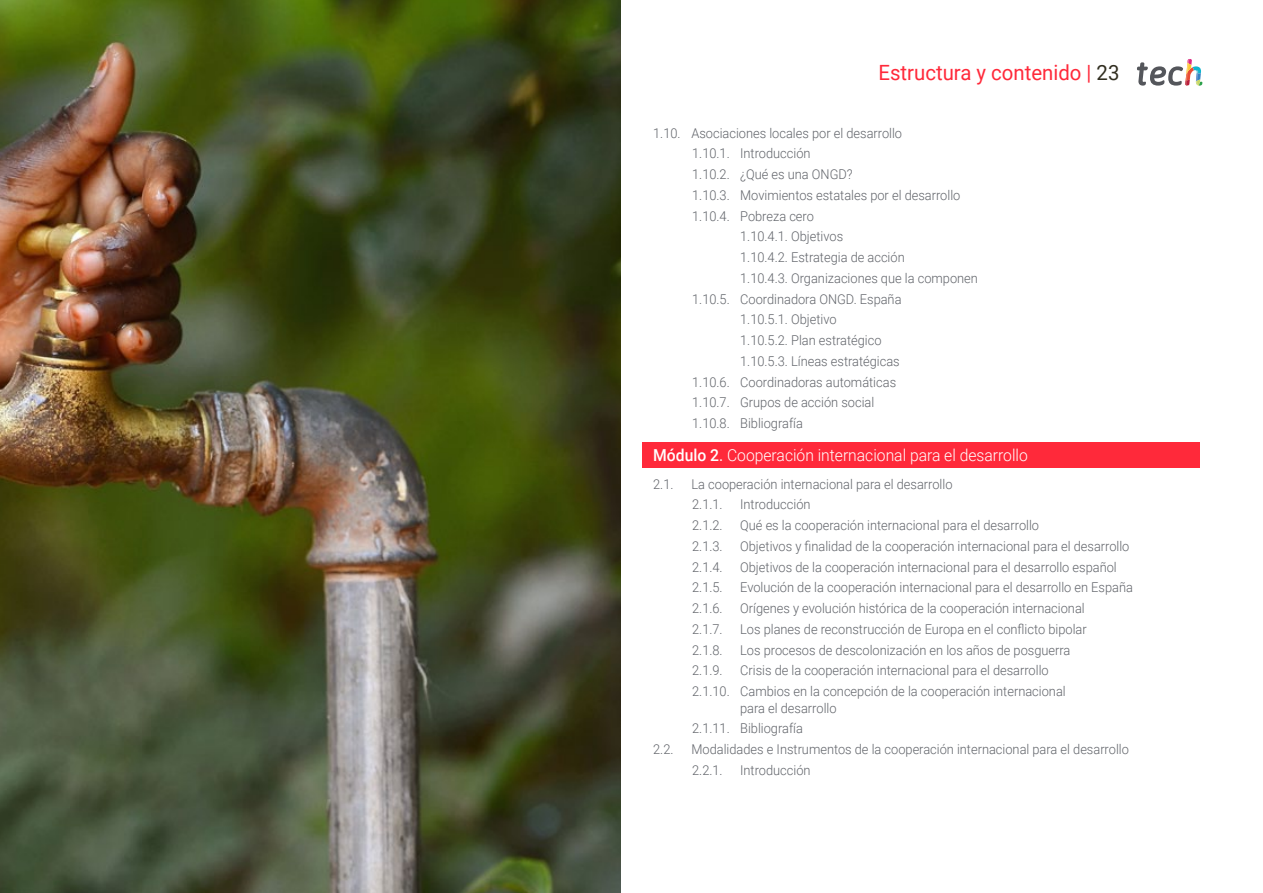
<style>
.page{position:relative;width:1263px;height:893px;background:#fff}
.page>*{position:absolute;margin:0;border:0;box-sizing:border-box;transform-origin:0 0}
.t1{font:21px "Roboto";color:#ff293a}
.t2{font:300 16.5px "Roboto";color:#fff;scale:.95 1}
.t3{font:300 13.5px/20.7px "Roboto";color:#61646a;scale:.95 1}
.s1{color:#312e20}
.s2{font-weight:500}
.s3{font-weight:400}
</style>
<div class="page">
<img style="left:0;top:0;width:621px;height:893px">
<svg style="left:1137px;top:59px;width:65px;height:27px"></svg>
<div style="left:642px;top:443px;width:557px;height:25px;background:#ff293a"></div>
<h1 class="t1" style="left:878px;top:57px;width:242px">Estructura y contenido | <span class="s1">23</span></h1>
<p class="t3" style="left:653px;top:122px;width:264px">1.10. Asociaciones locales por el desarrollo</p>
<p class="t3" style="left:692px;top:143px;width:126px">1.10.1. Introducción</p>
<p class="t3" style="left:692px;top:164px;width:170px">1.10.2. ¿Qué es una ONGD?</p>
<p class="t3" style="left:692px;top:184px;width:284px">1.10.3. Movimientos estatales por el desarrollo</p>
<p class="t3" style="left:692px;top:205px;width:130px">1.10.4. Pobreza cero</p>
<p class="t3" style="left:740px;top:226px;width:110px">1.10.4.1. Objetivos</p>
<p class="t3" style="left:740px;top:247px;width:175px">1.10.4.2. Estrategia de acción</p>
<p class="t3" style="left:740px;top:267px;width:252px">1.10.4.3. Organizaciones que la componen</p>
<p class="t3" style="left:692px;top:288px;width:222px">1.10.5. Coordinadora ONGD. España</p>
<p class="t3" style="left:740px;top:309px;width:103px">1.10.5.1. Objetivo</p>
<p class="t3" style="left:740px;top:330px;width:150px">1.10.5.2. Plan estratégico</p>
<p class="t3" style="left:740px;top:350px;width:169px">1.10.5.3. Líneas estratégicas</p>
<p class="t3" style="left:692px;top:371px;width:216px">1.10.6. Coordinadoras automáticas</p>
<p class="t3" style="left:692px;top:392px;width:193px">1.10.7. Grupos de acción social</p>
<p class="t3" style="left:692px;top:413px;width:118px">1.10.8. Bibliografía</p>
<p class="t2" style="left:653px;top:444px;width:396px"><span class="s2">Módulo 2</span><span class="s3">.</span> Cooperación internacional para el desarrollo</p>
<p class="t3" style="left:653px;top:473px;width:23px">2.1.</p>
<p class="t3" style="left:691px;top:473px;width:276px">La cooperación internacional para el desarrollo<br>2.1.1.</p>
<p class="t3" style="left:740px;top:494px;width:76px">Introducción</p>
<p class="t3" style="left:692px;top:514px;width:34px">2.1.2.</p>
<p class="t3" style="left:740px;top:514px;width:316px">Qué es la cooperación internacional para el desarrollo</p>
<p class="t3" style="left:692px;top:535px;width:34px">2.1.3.</p>
<p class="t3" style="left:740px;top:535px;width:411px">Objetivos y finalidad de la cooperación internacional para el desarrollo</p>
<p class="t3" style="left:692px;top:556px;width:34px">2.1.4.</p>
<p class="t3" style="left:740px;top:556px;width:398px">Objetivos de la cooperación internacional para el desarrollo español</p>
<p class="t3" style="left:692px;top:577px;width:34px">2.1.5.</p>
<p class="t3" style="left:740px;top:577px;width:415px">Evolución de la cooperación internacional para el desarrollo en España</p>
<p class="t3" style="left:692px;top:597px;width:34px">2.1.6.</p>
<p class="t3" style="left:740px;top:597px;width:364px">Orígenes y evolución histórica de la cooperación internacional</p>
<p class="t3" style="left:692px;top:618px;width:34px">2.1.7.</p>
<p class="t3" style="left:740px;top:618px;width:366px">Los planes de reconstrucción de Europa en el conflicto bipolar</p>
<p class="t3" style="left:692px;top:639px;width:34px">2.1.8.</p>
<p class="t3" style="left:740px;top:639px;width:349px">Los procesos de descolonización en los años de posguerra</p>
<p class="t3" style="left:692px;top:660px;width:34px">2.1.9.</p>
<p class="t3" style="left:692px;top:660px;width:395px;text-indent:48px">Crisis de la cooperación internacional para el desarrollo<br>2.1.10. Cambios en la concepción de la cooperación internacional</p>
<p class="t3" style="left:692px;top:697px;width:153px;text-indent:48px">para el desarrollo<br>2.1.11. Bibliografía</p>
<p class="t3" style="left:653px;top:738px;width:23px">2.2.</p>
<p class="t3" style="left:691px;top:738px;width:462px">Modalidades e Instrumentos de la cooperación internacional para el desarrollo<br>2.2.1.</p>
<p class="t3" style="left:740px;top:759px;width:76px">Introducción</p>
</div>
